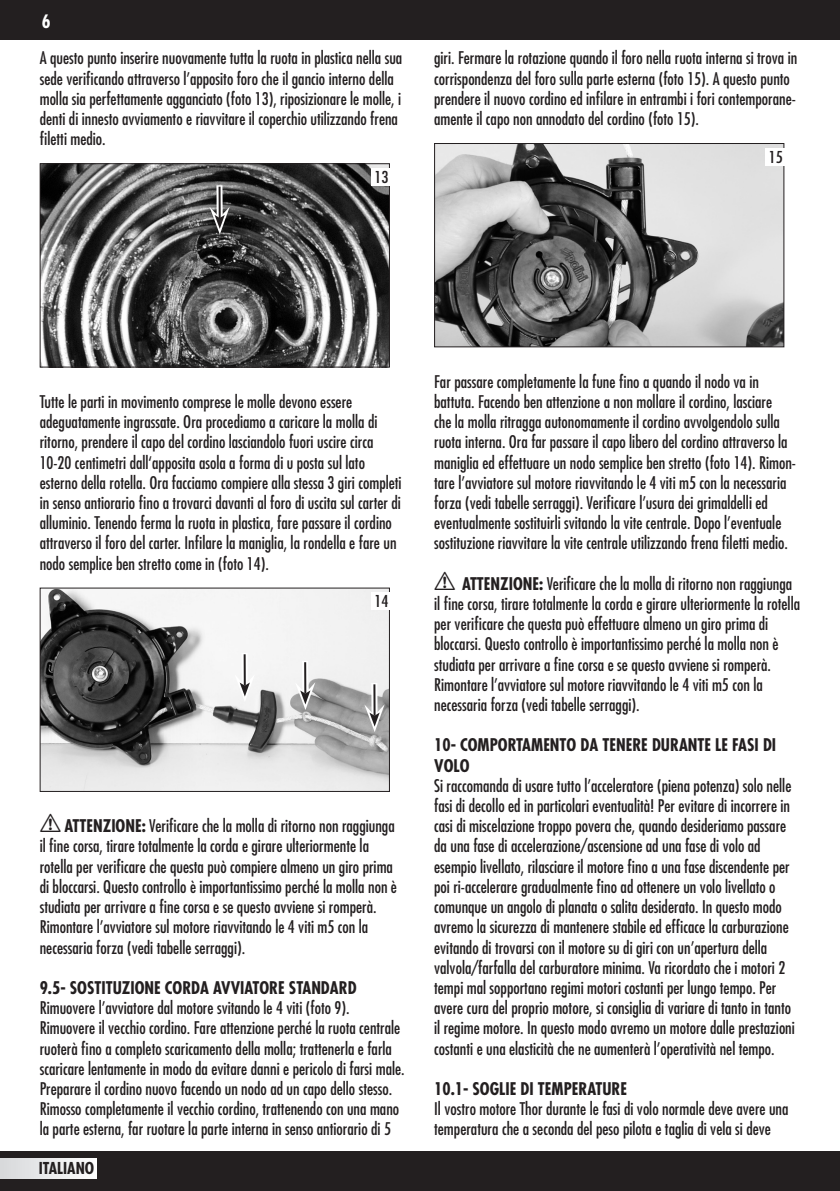
<style>
.page{position:relative;width:840px;height:1191px;background:#fff}
.page>*{position:absolute;margin:0;border:0;box-sizing:border-box;transform-origin:0 0}
.t1{font:700 condensed 18px "Futura LT";color:#fff}
.t2{font:condensed 17px/20.2px "Futura LT";color:#231f20}
.t3{font:700 condensed 17px/20.2px "Futura LT";color:#231f20}
.t4{font:700 condensed 16px "Futura LT";color:#231f20}
.Normale{font:condensed 16px "Futura LT";color:#231f20;scale:1.07 1}
.s1{font-family:"Hazard";font-stretch:normal;font-size:26px}
.s2{font-weight:700}
</style>
<div class="page">
<div style="left:0;top:0;width:839px;height:40px;background:#231f20"></div>
<div style="left:0;top:1151px;width:839px;height:40px;background:#231f20"></div>
<div style="left:0;top:1158px;width:96px;height:20px;background:linear-gradient(to right,#d7d8da,#fdfdfd)"></div>
<img style="left:42px;top:165px;width:345px;height:200px">
<div style="left:40px;top:163px;width:349px;height:204px;border:1px solid #231f20"></div>
<div style="left:371px;top:168px;width:23px;height:18px;background:#fff"></div>
<svg style="left:216px;top:185px;width:6px;height:22px"></svg>
<hr style="left:218px;top:187px;width:2px;height:31px;background:#231f20">
<svg style="left:209px;top:207px;width:20px;height:27px"></svg>
<img style="left:42px;top:589px;width:345px;height:201px">
<div style="left:40px;top:587px;width:349px;height:205px;border:1px solid #231f20"></div>
<div style="left:371px;top:592px;width:23px;height:18px;background:#fff"></div>
<svg style="left:302px;top:661px;width:6px;height:21px"></svg>
<hr style="left:304px;top:662px;width:2px;height:31px;background:#231f20">
<svg style="left:295px;top:682px;width:20px;height:28px"></svg>
<svg style="left:371px;top:683px;width:6px;height:21px"></svg>
<hr style="left:373px;top:684px;width:2px;height:31px;background:#231f20">
<svg style="left:364px;top:704px;width:20px;height:28px"></svg>
<div style="left:241px;top:653px;width:7px;height:32px;background:#fff"></div>
<hr style="left:243px;top:654px;width:3px;height:31px;background:#231f20">
<svg style="left:234px;top:674px;width:21px;height:28px"></svg>
<img style="left:436px;top:145px;width:345px;height:200px">
<div style="left:434px;top:143px;width:349px;height:204px;border:1px solid #231f20"></div>
<div style="left:765px;top:148px;width:23px;height:17px;background:#fff"></div>
<p class="t1" style="left:42px;top:10px;width:10px">6</p>
<p class="t2" style="left:40px;top:48px;width:364px">A questo punto inserire nuovamente tutta la ruota in plastica nella sua sede verificando attraverso l’apposito foro che il gancio interno della molla sia perfettamente agganciato (foto 13), riposizionare le molle, i denti di innesto avviamento e riavvitare il coperchio utilizzando frena filetti medio.</p>
<p class="Normale" style="left:374px;top:167px;width:15px">13</p>
<p class="t2" style="left:434px;top:48px;width:364px">giri. Fermare la rotazione quando il foro nella ruota interna si trova in corrispondenza del foro sulla parte esterna (foto 15). A questo punto prendere il nuovo cordino ed infilare in entrambi i fori contemporane&shy;amente il capo non annodato del cordino (foto 15).</p>
<p class="Normale" style="left:768px;top:147px;width:15px">15</p>
<p class="t2" style="left:40px;top:391px;width:363px">Tutte le parti in movimento comprese le molle devono essere adeguatamente ingrassate. Ora procediamo a caricare la molla di ritorno, prendere il capo del cordino lasciandolo fuori uscire circa 10-20 centimetri dall‘apposita asola a forma di u posta sul lato esterno della rotella. Ora facciamo compiere alla stessa 3 giri completi in senso antiorario fino a trovarci davanti al foro di uscita sul carter di alluminio. Tenendo ferma la ruota in plastica, fare passare il cordino attraverso il foro del carter. Infilare la maniglia, la rondella e fare un nodo semplice ben stretto come in (foto 14).</p>
<p class="Normale" style="left:374px;top:592px;width:15px">14</p>
<p class="t2" style="left:40px;top:815px;width:358px"><span class="s1">!</span> <span class="s2">ATTENZIONE:</span> Verificare che la molla di ritorno non raggiunga il fine corsa, tirare totalmente la corda e girare ulteriormente la rotella per verificare che questa può compiere almeno un giro prima di bloccarsi. Questo controllo è importantissimo perché la molla non è studiata per arrivare a fine corsa e se questo avviene si romperà.</p>
<p class="t2" style="left:40px;top:916px;width:330px">Rimontare l’avviatore sul motore riavvitando le 4 viti m5 con la necessaria forza (vedi tabelle serraggi).</p>
<p class="t3" style="left:40px;top:977px;width:318px">9.5- SOSTITUZIONE CORDA AVVIATORE STANDARD</p>
<p class="t2" style="left:40px;top:997px;width:366px">Rimuovere l’avviatore dal motore svitando le 4 viti (foto 9).<br>Rimuovere il vecchio cordino. Fare attenzione perché la ruota centrale ruoterà fino a completo scaricamento della molla; trattenerla e farla scaricare lentamente in modo da evitare danni e pericolo di farsi male.<br>Preparare il cordino nuovo facendo un nodo ad un capo dello stesso.<br>Rimosso completamente il vecchio cordino, trattenendo con una mano la parte esterna, far ruotare la parte interna in senso antiorario di 5</p>
<p class="t4" style="left:39px;top:1158px;width:57px">ITALIANO</p>
<p class="t2" style="left:434px;top:371px;width:363px">Far passare completamente la fune fino a quando il nodo va in battuta. Facendo ben attenzione a non mollare il cordino, lasciare<br>che la molla ritragga autonomamente il cordino avvolgendolo sulla ruota interna. Ora far passare il capo libero del cordino attraverso la maniglia ed effettuare un nodo semplice ben stretto (foto 14). Rimon&shy;tare l’avviatore sul motore riavvitando le 4 viti m5 con la necessaria forza (vedi tabelle serraggi). Verificare l’usura dei grimaldelli ed eventualmente sostituirli svitando la vite centrale. Dopo l’eventuale sostituzione riavvitare la vite centrale utilizzando frena filetti medio.</p>
<p class="t2" style="left:434px;top:573px;width:367px"><span class="s1">!</span> <span class="s2">ATTENZIONE:</span> Verificare che la molla di ritorno non raggiunga il fine corsa, tirare totalmente la corda e girare ulteriormente la rotella per verificare che questa può effettuare almeno un giro prima di bloccarsi. Questo controllo è importantissimo perché la molla non è studiata per arrivare a fine corsa e se questo avviene si romperà.</p>
<p class="t2" style="left:434px;top:674px;width:330px">Rimontare l’avviatore sul motore riavvitando le 4 viti m5 con la necessaria forza (vedi tabelle serraggi).</p>
<p class="t3" style="left:434px;top:735px;width:343px">10- COMPORTAMENTO DA TENERE DURANTE LE FASI DI<br>VOLO</p>
<p class="t2" style="left:434px;top:775px;width:362px">Si raccomanda di usare tutto l’acceleratore (piena potenza) solo nelle fasi di decollo ed in particolari eventualità! Per evitare di incorrere in casi di miscelazione troppo povera che, quando desideriamo passare da una fase di accelerazione/ascensione ad una fase di volo ad esempio livellato, rilasciare il motore fino a una fase discendente per poi ri-accelerare gradualmente fino ad ottenere un volo livellato o comunque un angolo di planata o salita desiderato. In questo modo avremo la sicurezza di mantenere stabile ed efficace la carburazione evitando di trovarsi con il motore su di giri con un’apertura della valvola/farfalla del carburatore minima. Va ricordato che i motori 2 tempi mal sopportano regimi motori costanti per lungo tempo. Per avere cura del proprio motore, si consiglia di variare di tanto in tanto il regime motore. In questo modo avremo un motore dalle prestazioni costanti e una elasticità che ne aumenterà l’operatività nel tempo.</p>
<p class="t3" style="left:434px;top:1078px;width:194px">10.1- SOGLIE DI TEMPERATURE</p>
<p class="t2" style="left:434px;top:1098px;width:355px">Il vostro motore Thor durante le fasi di volo normale deve avere una temperatura che a seconda del peso pilota e taglia di vela si deve</p>
</div>
